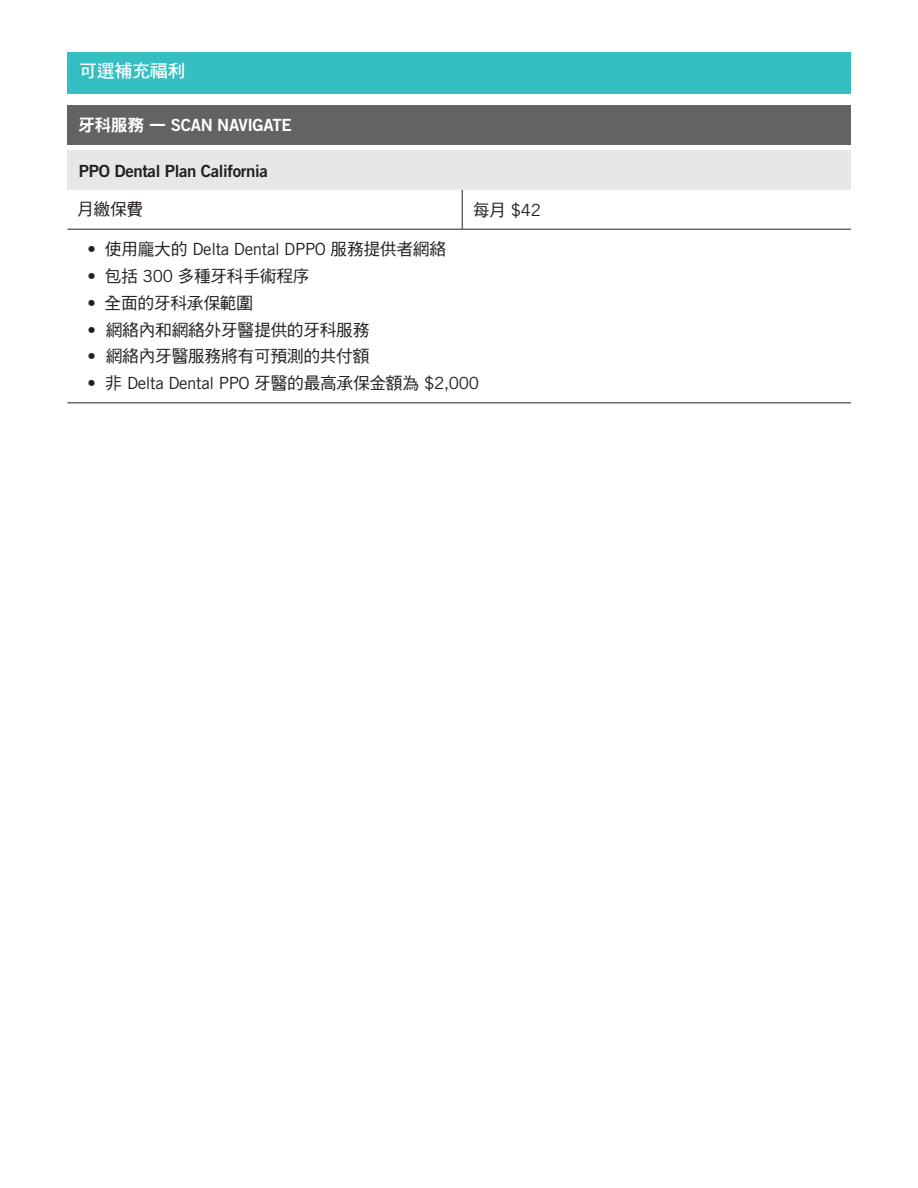
<style>
.page{position:relative;width:918px;height:1188px;background:#fff}
.page>*{position:absolute;margin:0;border:0;box-sizing:border-box;transform-origin:0 0}
.Bar_Page_Header{font:18px "DF Hei Std W7";letter-spacing:-.02em;color:#fff}
.BODY{font:16.8px "Trade Gothic LT Std";letter-spacing:-.02em;color:#231f20}
.BODY-2{font:16.8px "DF Hei Std W5";letter-spacing:-.02em;color:#231f20}
.SUBHEAD_BK{font:16.8px "Trade Gothic LT Std Bd 2";letter-spacing:-.02em;color:#231f20}
.t1{font:16.8px "Trade Gothic LT Std Bd 2";letter-spacing:-.02em;color:#fff}
.s1{font-family:"DF Hei Std W9"}
.s2{font-family:"DF Hei Std W5"}
.s3{font-family:"Trade Gothic LT Std"}
</style>
<div class="page">
<div style="left:68px;top:52px;width:783px;height:41px;background:#35bfc2"></div>
<div style="left:68px;top:106px;width:783px;height:39px;background:#636366"></div>
<div style="left:68px;top:151px;width:783px;height:39px;background:#e6e7e9"></div>
<hr style="left:462px;top:190px;width:1px;height:39px;background:#231f20">
<hr style="left:68px;top:229px;width:394px;height:1px;background:#231f20">
<hr style="left:462px;top:229px;width:389px;height:1px;background:#231f20">
<hr style="left:68px;top:402px;width:394px;height:1px;background:#231f20">
<hr style="left:462px;top:402px;width:389px;height:1px;background:#231f20">
<p class="Bar_Page_Header" style="left:79px;top:61px;width:108px">可選補充福利</p>
<p class="t1" style="left:78px;top:115px;width:215px"><span class="s1">牙科服務 —</span> SCAN NAVIGATE</p>
<p class="SUBHEAD_BK" style="left:79px;top:160px;width:190px">PPO Dental Plan California</p>
<p class="BODY-2" style="left:77px;top:200px;width:68px">月繳保費</p>
<p class="BODY" style="left:473px;top:200px;width:70px"><span class="s2">每月</span> $42</p>
<p class="BODY" style="left:87px;top:239px;width:360px">• <span class="s2">使用龐大的</span> Delta Dental DPPO <span class="s2">服務提供者網絡</span></p>
<p class="BODY-2" style="left:87px;top:267px;width:224px"><span class="s3">•</span> 包括 <span class="s3">300</span> 多種牙科手術程序</p>
<p class="BODY-2" style="left:87px;top:294px;width:167px"><span class="s3">•</span> 全面的牙科承保範圍</p>
<p class="BODY-2" style="left:87px;top:320px;width:284px"><span class="s3">•</span> 網絡內和網絡外牙醫提供的牙科服務</p>
<p class="BODY-2" style="left:87px;top:347px;width:284px"><span class="s3">•</span> 網絡內牙醫服務將有可預測的共付額</p>
<p class="BODY" style="left:87px;top:373px;width:393px">• <span class="s2">非</span> Delta Dental PPO <span class="s2">牙醫的最高承保金額為</span> $2,000</p>
</div>
